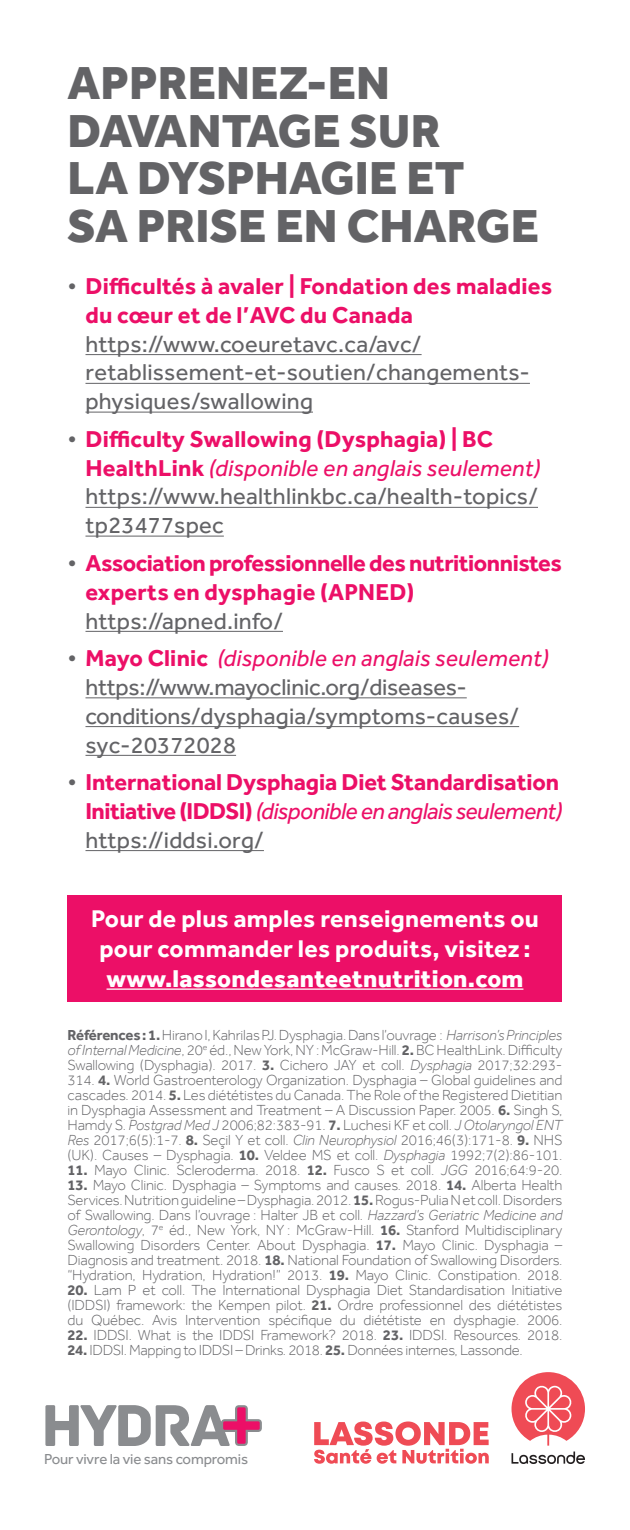
<style>
.page{position:relative;width:630px;height:1530px;background:#fff}
.page>*{position:absolute;margin:0;border:0;box-sizing:border-box;transform-origin:0 0}
.t1{font:800 47.5px/47.5px "Effra";letter-spacing:.005em;color:#636366}
.t2{font:700 25px/30px "Effra";letter-spacing:.01em;color:#fff;text-align:center}
.t3{font:800 25px "Effra";letter-spacing:.01em;color:#fff}
.t4{font:700 23.75px/28.8px "Effra";letter-spacing:-.005em;color:#ec0f67}
.t5{font:23.75px/28.8px "Effra";letter-spacing:.01em;color:#636366}
.t6{font:23.75px/28.8px "Effra";letter-spacing:-.01em;color:#636366}
.t7{font:300 15px/15px "Effra";letter-spacing:-.01em;color:#636366;text-align:justify}
.t8{font:15px "Effra";letter-spacing:-.01em;color:#8a8c8f}
.s1{font-weight:400;color:#636366}
.s2{font-weight:700;color:#ec0f67}
.s3{font-style:italic;color:#ec0f67}
.s4{font-weight:400;font-style:italic}
.s5{font-weight:700}
.s6{font-style:italic}
</style>
<div class="page">
<hr style="left:86px;top:354px;width:336px;height:1px;background:#636366">
<hr style="left:86px;top:383px;width:444px;height:1px;background:#636366">
<hr style="left:86px;top:412px;width:227px;height:1px;background:#636366">
<hr style="left:86px;top:507px;width:452px;height:1px;background:#636366">
<hr style="left:86px;top:536px;width:138px;height:1px;background:#636366">
<hr style="left:86px;top:631px;width:197px;height:1px;background:#636366">
<hr style="left:86px;top:697px;width:381px;height:1px;background:#636366">
<hr style="left:86px;top:726px;width:433px;height:1px;background:#636366">
<hr style="left:86px;top:755px;width:150px;height:1px;background:#636366">
<hr style="left:86px;top:850px;width:178px;height:1px;background:#636366">
<div style="left:68px;top:896px;width:494px;height:106px;background:#ec0f67"></div>
<hr style="left:107px;top:988px;width:416px;height:2px;background:#fff">
<svg style="left:45px;top:1405px;width:217px;height:41px"></svg>
<svg style="left:512px;top:1372px;width:73px;height:74px"></svg>
<svg style="left:512px;top:1452px;width:73px;height:12px"></svg>
<svg style="left:314px;top:1421px;width:175px;height:43px"></svg>
<h1 class="t1" style="left:68px;top:59px;width:473px">APPRENEZ-EN<br>DAVANTAGE SUR<br>LA DYSPHAGIE ET<br>SA PRISE EN CHARGE</h1>
<h3 class="t4" style="left:86px;top:271px;width:468px;text-indent:-18px"><span class="s1">•</span> Difficultés à avaler | Fondation des maladies du cœur et de l’AVC du Canada</h3>
<h3 class="t5" style="left:86px;top:329px;width:446px">https://www.coeuretavc.ca/avc/ retablissement-et-soutien/changements&shy;physiques/swallowing</h3>
<h3 class="t5" style="left:86px;top:424px;width:456px;text-indent:-18px">• <span class="s2">Difficulty Swallowing (Dysphagia) | BC HealthLink</span> <span class="s3">(disponible en anglais seulement) </span>https://www.healthlinkbc.ca/health-topics/ tp23477spec</h3>
<h3 class="t4" style="left:86px;top:548px;width:478px;text-indent:-18px"><span class="s1">•</span> Association professionnelle des nutritionnistes experts en dysphagie (APNED)</h3>
<h3 class="t5" style="left:86px;top:606px;width:199px">https://apned.info/</h3>
<h3 class="t6" style="left:86px;top:644px;width:465px;text-indent:-18px">• <span class="s2">Mayo Clinic</span> <span class="s3">(disponible en anglais seulement) </span>https://www.mayoclinic.org/diseases&shy;conditions/dysphagia/symptoms-causes/ syc-20372028</h3>
<h3 class="t4" style="left:86px;top:767px;width:479px;text-indent:-18px"><span class="s1">•</span> International Dysphagia Diet Standardisation<br>Initiative (IDDSI) <span class="s4">(disponible en anglais seulement) </span><span class="s1">https://iddsi.org/</span></h3>
<h2 class="t2" style="left:91px;top:903px;width:449px">Pour de plus amples renseignements ou pour commander les produits, visitez :</h2>
<h2 class="t3" style="left:107px;top:964px;width:418px">www.lassondesanteetnutrition.com</h2>
<p class="t7" style="left:68px;top:1027px;width:497px"><span class="s5">Références: 1.</span> Hirano I, Kahrilas PJ. Dysphagia. Dans l’ouvrage : <span class="s6">Harrison’s Principles of Internal Medicine</span>, 20<sup>e</sup> éd., New York, NY : McGraw-Hill. <span class="s5">2.</span> BC HealthLink. Difficulty Swallowing (Dysphagia). 2017. <span class="s5">3.</span> Cichero JAY et coll. <span class="s6">Dysphagia</span> 2017;32:293- 314. <span class="s5">4.</span> World Gastroenterology Organization. Dysphagia – Global guidelines and cascades. 2014. <span class="s5">5.</span> Les diététistes du Canada. The Role of the Registered Dietitian in Dysphagia Assessment and Treatment – A Discussion Paper. 2005. <span class="s5">6.</span> Singh S, Hamdy S. <span class="s6">Postgrad Med J</span> 2006;82:383-91. <span class="s5">7.</span> Luchesi KF et coll. <span class="s6">J Otolaryngol ENT Res</span> 2017;6(5):1-7. <span class="s5">8.</span> Seçil Y et coll. <span class="s6">Clin Neurophysiol</span> 2016;46(3):171-8. <span class="s5">9.</span> NHS (UK). Causes – Dysphagia. <span class="s5">10.</span> Veldee MS et coll. <span class="s6">Dysphagia</span> 1992;7(2):86-101.</p>
<p class="t7" style="left:67px;top:1162px;width:496px"><span class="s5">11.</span> Mayo Clinic. Scleroderma. 2018. <span class="s5">12.</span> Fusco S et coll. <span class="s6">JGG</span> 2016;64:9-20.</p>
<p class="t7" style="left:67px;top:1177px;width:497px"><span class="s5">13.</span> Mayo Clinic. Dysphagia – Symptoms and causes. 2018. <span class="s5">14.</span> Alberta Health Services. Nutrition guideline – Dysphagia. 2012. <span class="s5">15.</span> Rogus-Pulia N et coll. Disorders of Swallowing. Dans l’ouvrage : Halter JB et coll. <span class="s6">Hazzard’s Geriatric Medicine and Gerontology</span>, 7<sup>e</sup> éd., New York, NY : McGraw-Hill. <span class="s5">16.</span> Stanford Multidisciplinary Swallowing Disorders Center. About Dysphagia. <span class="s5">17.</span> Mayo Clinic. Dysphagia – Diagnosis and treatment. 2018. <span class="s5">18.</span> National Foundation of Swallowing Disorders. “Hydration, Hydration, Hydration!” 2013. <span class="s5">19.</span> Mayo Clinic. Constipation. 2018.</p>
<p class="t7" style="left:67px;top:1282px;width:497px"><span class="s5">20.</span> Lam P et coll. The International Dysphagia Diet Standardisation Initiative (IDDSI) framework: the Kempen pilot. <span class="s5">21.</span> Ordre professionnel des diététistes du Québec. Avis Intervention spécifique du diététiste en dysphagie. 2006.</p>
<p class="t7" style="left:67px;top:1327px;width:497px"><span class="s5">22.</span> IDDSI. What is the IDDSI Framework? 2018. <span class="s5">23.</span> IDDSI. Resources. 2018.</p>
<p class="t7" style="left:67px;top:1342px;width:457px"><span class="s5">24.</span> IDDSI. Mapping to IDDSI – Drinks. 2018. <span class="s5">25.</span> Données internes, Lassonde.</p>
<p class="t8" style="left:44px;top:1450px;width:206px">Pour vivre la vie sans compromis</p>
</div>
